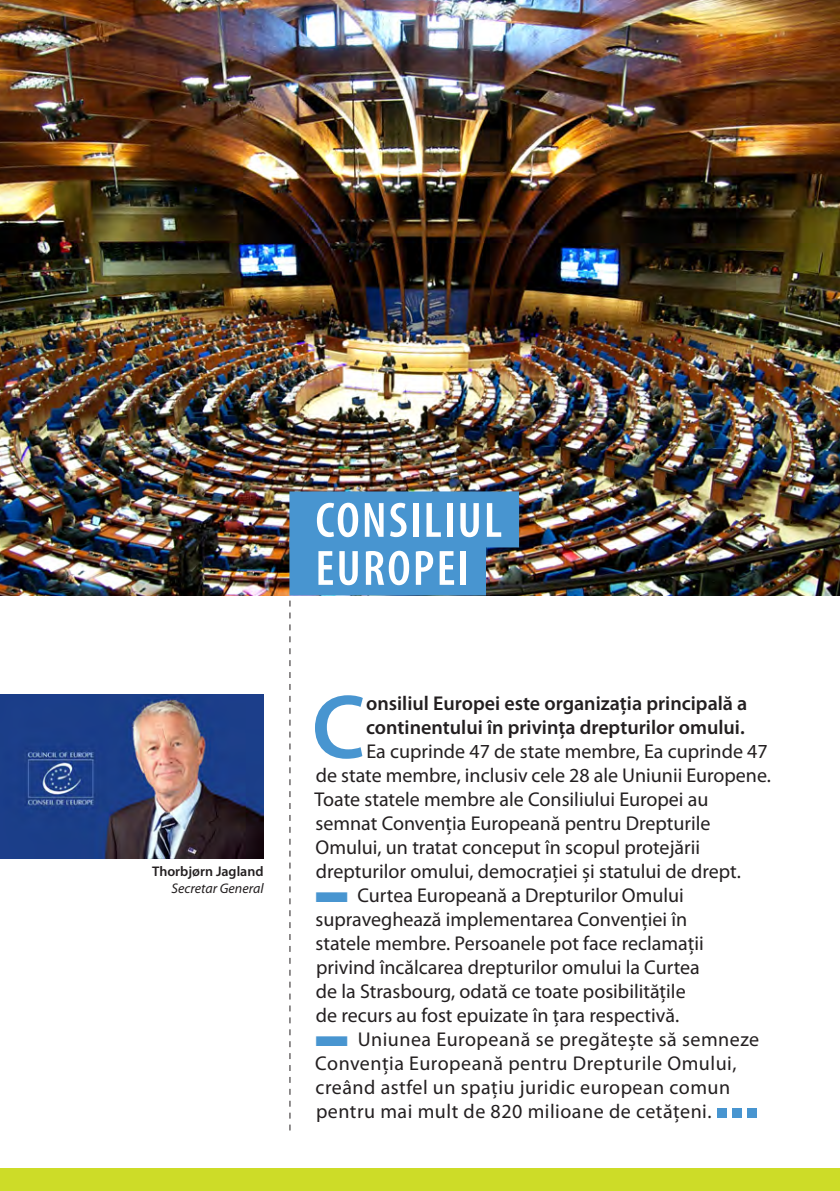
<style>
.page{position:relative;width:840px;height:1191px;background:#fff}
.page>*{position:absolute;margin:0;border:0;box-sizing:border-box;transform-origin:0 0}
._01_Tx_Lettrine_JUST{font:600 91.2px "Myriad Pro";color:#4895d0}
.Grands_Titres_Pour_c{font:600 condensed 50px "Myriad Pro";letter-spacing:.045em;color:#fff}
._01_Tx_Lettrine_JUST-2{font:20px/24px "Myriad Pro";color:#231f20}
._01_Tx_Lettrine_JUST-3{font:20px/24px "Myriad Pro";letter-spacing:.025em;color:#231f20}
._01_Tx_Lettrine_JUST-4{font:600 20px "Myriad Pro";color:#231f20}
.t1{font:600 14px "Myriad Pro";color:#231f20}
.t2{font:italic 14px "Myriad Pro";color:#231f20}
.s1{color:#4895d0}
</style>
<div class="page">
<img style="left:0;top:0;width:839px;height:595px">
<div style="left:716px;top:1108px;width:10px;height:9px;background:#4895d0"></div>
<div style="left:731px;top:1108px;width:10px;height:9px;background:#4895d0"></div>
<div style="left:747px;top:1108px;width:9px;height:9px;background:#4895d0"></div>
<div style="left:289px;top:491px;width:230px;height:56px;background:#4895d0"></div>
<div style="left:289px;top:539px;width:196px;height:56px;background:#4895d0"></div>
<svg style="left:289px;top:600px;width:1px;height:530px"></svg>
<img style="left:0;top:694px;width:263px;height:164px">
<div style="left:0;top:1168px;width:839px;height:23px;background:#cddc28"></div>
<p class="t1" style="left:152px;top:862px;width:113px">Thorbjørn Jagland</p>
<p class="t2" style="left:171px;top:880px;width:94px">Secretar General</p>
<p class="Grands_Titres_Pour_c" style="left:315px;top:489px;width:188px">CONSILIUL</p>
<p class="Grands_Titres_Pour_c" style="left:315px;top:537px;width:155px">EUROPEI</p>
<p class="_01_Tx_Lettrine_JUST" style="left:311px;top:669px;width:55px">C</p>
<p class="_01_Tx_Lettrine_JUST-4" style="left:366px;top:690px;width:382px">onsiliul Europei este organizația principală a</p>
<p class="_01_Tx_Lettrine_JUST-4" style="left:366px;top:714px;width:380px">continentului în privința drepturilor omului.</p>
<p class="_01_Tx_Lettrine_JUST-2" style="left:366px;top:738px;width:402px">Ea cuprinde 47 de state membre, Ea cuprinde 47</p>
<p class="_01_Tx_Lettrine_JUST-2" style="left:316px;top:762px;width:456px">de state membre, inclusiv cele 28 ale Uniunii Europene.</p>
<p class="_01_Tx_Lettrine_JUST-2" style="left:314px;top:786px;width:395px">Toate statele membre ale Consiliului Europei au</p>
<p class="_01_Tx_Lettrine_JUST-2" style="left:315px;top:810px;width:396px">semnat Convenția Europeană pentru Drepturile</p>
<p class="_01_Tx_Lettrine_JUST-2" style="left:315px;top:834px;width:386px">Omului, un tratat conceput în scopul protejării</p>
<p class="_01_Tx_Lettrine_JUST-2" style="left:316px;top:858px;width:426px">drepturilor omului, democrației și statului de drept.</p>
<p class="_01_Tx_Lettrine_JUST-2" style="left:315px;top:882px;width:390px"><span class="s1">■</span> Curtea Europeană a Drepturilor Omului supraveghează implementarea Convenției în statele membre. Persoanele pot face reclamații privind încălcarea drepturilor omului la Curtea de la Strasbourg, odată ce toate posibilitățile de recurs au fost epuizate în țara respectivă.</p>
<p class="_01_Tx_Lettrine_JUST-3" style="left:315px;top:1026px;width:445px"><span class="s1">■</span> Uniunea Europeană se pregătește să semneze Convenția Europeană pentru Drepturile Omului, creând astfel un spațiu juridic european comun pentru mai mult de 820 milioane de cetățeni.</p>
</div>
